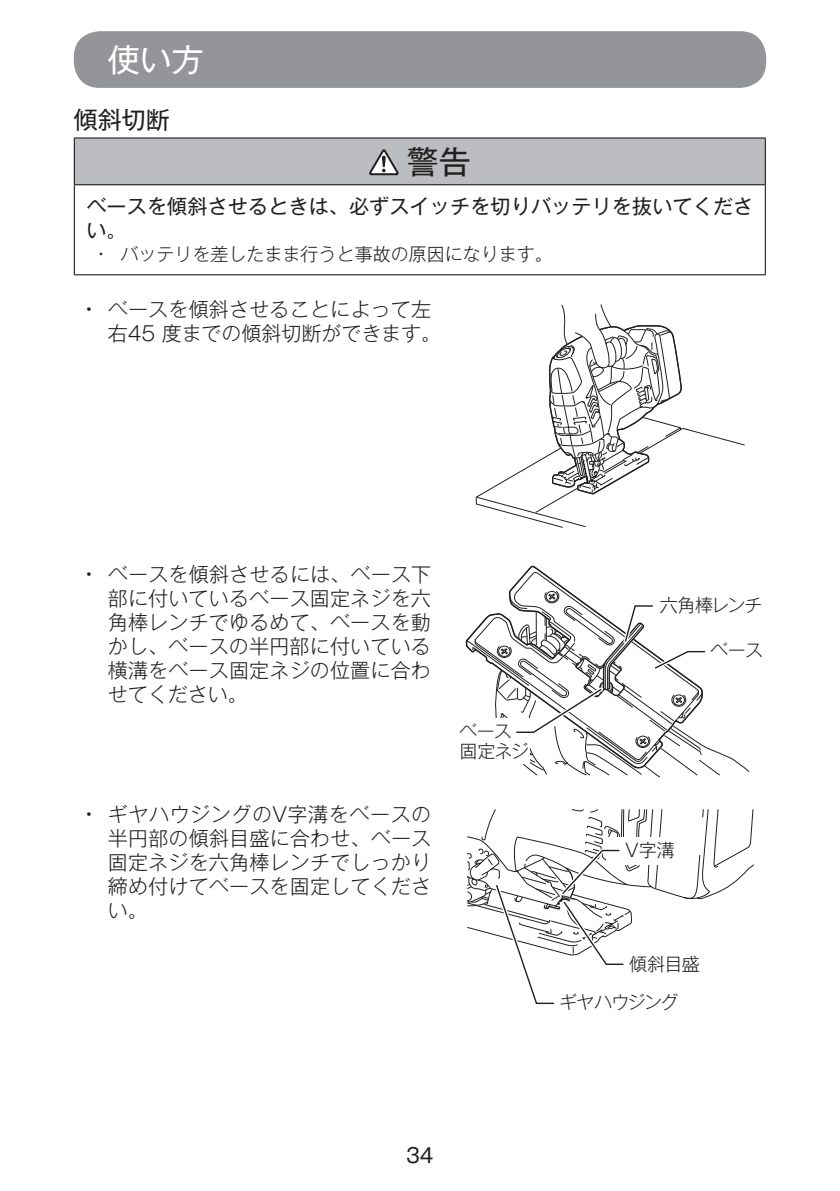
<style>
.page{position:relative;width:840px;height:1191px;background:#fff}
.page>*{position:absolute;margin:0;border:0;box-sizing:border-box;transform-origin:0 0}
.t1{font:32px "Gothic MB101 Pro";color:#fff}
.t2{font:32px "Gothic MB101 Pro";color:#231f20}
.t3{font:24px "Gothic MB101 Pro";color:#231f20}
.t4{font:300 20px/24px "Gothic MB101 Pro";letter-spacing:.01em;color:#231f20;text-align:justify}
.t5{font:20px/24px "Gothic MB101 Pro";letter-spacing:.01em;color:#231f20}
.t6{font:300 18px/20px "Gothic MB101 Pro";color:#231f20}
.t7{font:300 18px "Gothic MB101 Pro";letter-spacing:-.06em;color:#231f20}
.s1{font-weight:400}
</style>
<div class="page">
<div style="left:74px;top:31px;width:691px;height:57px;background:#939598;border-radius:26px"></div>
<div style="left:74px;top:138px;width:690px;height:47px;background:#bcbdc0"></div>
<hr style="left:74px;top:185px;width:1px;height:89px;background:#231f20">
<hr style="left:764px;top:185px;width:1px;height:89px;background:#231f20">
<hr style="left:74px;top:137px;width:691px;height:2px;background:#231f20">
<hr style="left:74px;top:139px;width:1px;height:45px;background:#231f20">
<hr style="left:764px;top:139px;width:1px;height:45px;background:#231f20">
<hr style="left:74px;top:184px;width:691px;height:1px;background:#231f20">
<hr style="left:74px;top:274px;width:691px;height:1px;background:#231f20">
<svg style="left:369px;top:149px;width:29px;height:26px"></svg>
<svg style="left:475px;top:304px;width:270px;height:224px"></svg>
<svg style="left:465px;top:565px;width:284px;height:212px"></svg>
<svg style="left:467px;top:809px;width:287px;height:196px"></svg>
<h1 class="t1" style="left:108px;top:33px;width:97px">使い方</h1>
<p class="t3" style="left:74px;top:100px;width:97px">傾斜切断</p>
<h1 class="t2" style="left:406px;top:135px;width:65px">警告</h1>
<p class="t5" style="left:86px;top:192px;width:668px">ベースを傾斜させるときは、必ずスイッチを切りバッテリを抜いてください。</p>
<p class="t6" style="left:98px;top:241px;width:456px">• バッテリを差したまま行うと事故の原因になります。</p>
<p class="t4" style="left:108px;top:295px;width:335px;text-indent:-23px"><span class="s1">•</span> ベースを傾斜させることによって左右45 度までの傾斜切断ができます。</p>
<p class="t4" style="left:108px;top:559px;width:325px;text-indent:-23px"><span class="s1">•</span> ベースを傾斜させるには、ベース下部に付いているベース固定ネジを六角棒レンチでゆるめて、ベースを動かし、ベースの半円部に付いている横溝をベース固定ネジの位置に合わせてください。</p>
<p class="t4" style="left:108px;top:799px;width:325px;text-indent:-23px"><span class="s1">•</span> ギヤハウジングのV字溝をベースの半円部の傾斜目盛に合わせ、ベース固定ネジを六角棒レンチでしっかり締め付けてベースを固定してください。</p>
<p class="t6" style="left:459px;top:718px;width:71px">ベース固定ネジ</p>
<p class="t6" style="left:659px;top:592px;width:104px">六角棒レンチ</p>
<p class="t6" style="left:710px;top:638px;width:54px">ベース</p>
<p class="t6" style="left:624px;top:837px;width:51px">V字溝</p>
<p class="t6" style="left:628px;top:951px;width:72px">傾斜目盛</p>
<p class="t7" style="left:559px;top:987px;width:121px">ギヤハウジング</p>
<p class="t5" style="left:406px;top:1140px;width:29px">34</p>
</div>
